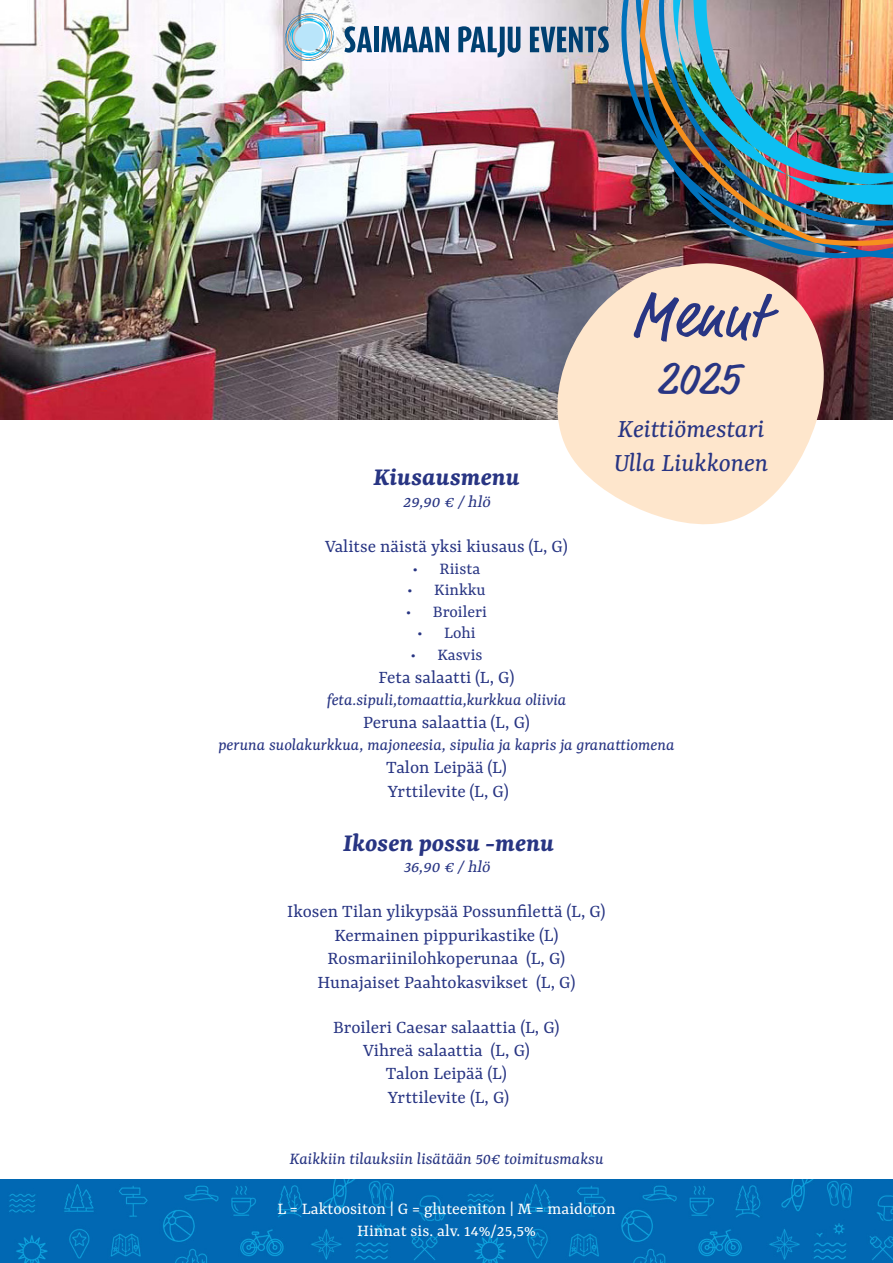
<style>
.page{position:relative;width:893px;height:1263px;background:#fff}
.page>*{position:absolute;margin:0;border:0;box-sizing:border-box;transform-origin:0 0}
.t1{font:63.75px "Market Pro";letter-spacing:-.005em;color:#283583}
.t2{font:47.1px "Market Pro";color:#283583}
.t3{font:italic 28.05px/33.6px "Yrsa";color:#283583}
.t4{font:italic 700 27px "Yrsa";color:#283583}
.t5{font:19.5px "Yrsa";color:#283583}
.t6{font:italic 18px "Yrsa";color:#283583}
.t7{font:18px/21.6px "Yrsa";color:#fff;text-align:center}
.t8{font:18px "Yrsa";color:#283583}
.t9{font:italic 18px "Yrsa";color:#283583}
</style>
<div class="page">
<img style="left:0;top:0;width:893px;height:420px">
<svg style="left:0;top:0;width:1px;height:258px"></svg>
<img style="left:0;top:1179px;width:893px;height:84px">
<svg style="left:552px;top:258px;width:276px;height:267px;background:#ecd4c3"></svg>
<svg style="left:344px;top:26px;width:28px;height:27px"></svg>
<div style="left:374px;top:27px;width:5px;height:25px;background:#004071"></div>
<svg style="left:381px;top:27px;width:68px;height:25px"></svg>
<svg style="left:458px;top:26px;width:62px;height:31px"></svg>
<img style="left:530px;top:0;width:363px;height:258px">
<svg style="left:284px;top:13px;width:50px;height:48px;background:#b1d0dd"></svg>
<h1 class="t1" style="left:631px;top:272px;width:136px">Menut</h1>
<h2 class="t2" style="left:657px;top:346px;width:84px">2025</h2>
<h3 class="t3" style="left:614px;top:410px;width:156px">Keittiömestari<br>Ulla Liukkonen</h3>
<p class="t4" style="left:373px;top:460px;width:148px">Kiusausmenu</p>
<p class="t9" style="left:403px;top:490px;width:92px">29,90 € /hlö</p>
<p class="t5" style="left:325px;top:534px;width:244px">Valitse näistä yksi kiusaus (L, G)</p>
<p class="t8" style="left:413px;top:557px;width:69px">• Riista</p>
<p class="t8" style="left:407px;top:578px;width:80px">• Kinkku</p>
<p class="t8" style="left:406px;top:600px;width:83px">• Broileri</p>
<p class="t8" style="left:417px;top:622px;width:60px">• Lohi</p>
<p class="t8" style="left:410px;top:643px;width:74px">• Kasvis</p>
<p class="t5" style="left:379px;top:665px;width:137px">Feta salaatti (L, G)</p>
<p class="t6" style="left:327px;top:688px;width:241px">feta.sipuli,tomaattia,kurkkua oliivia</p>
<p class="t5" style="left:363px;top:710px;width:168px">Peruna salaattia (L, G)</p>
<p class="t6" style="left:218px;top:733px;width:458px">peruna suolakurkkua, majoneesia, sipulia ja kapris ja granattiomena</p>
<p class="t5" style="left:386px;top:755px;width:122px">Talon Leipää (L)</p>
<p class="t5" style="left:388px;top:779px;width:122px">Yrttilevite (L, G)</p>
<p class="t4" style="left:343px;top:826px;width:213px">Ikosen possu -menu</p>
<p class="t9" style="left:403px;top:856px;width:92px">36,90 € /hlö</p>
<p class="t5" style="left:287px;top:899px;width:320px">Ikosen Tilan ylikypsää Possunfilettä (L, G)</p>
<p class="t5" style="left:334px;top:923px;width:226px">Kermainen pippurikastike (L)</p>
<p class="t5" style="left:328px;top:946px;width:239px">Rosmariinilohkoperunaa (L, G)</p>
<p class="t5" style="left:318px;top:969px;width:259px">Hunajaiset Paahtokasvikset (L, G)</p>
<p class="t5" style="left:333px;top:1014px;width:228px">Broileri Caesar salaattia (L, G)</p>
<p class="t5" style="left:363px;top:1038px;width:168px">Vihreä salaattia (L, G)</p>
<p class="t5" style="left:386px;top:1061px;width:123px">Talon Leipää (L)</p>
<p class="t5" style="left:388px;top:1085px;width:123px">Yrttilevite (L, G)</p>
<p class="t6" style="left:290px;top:1147px;width:315px">Kaikkiin tilauksiin lisätään 50€ toimitusmaksu</p>
<p class="t7" style="left:277px;top:1197px;width:340px">L = Laktoositon | G = gluteeniton | M = maidoton<br>Hinnat sis. alv. 14%/25,5%</p>
</div>
